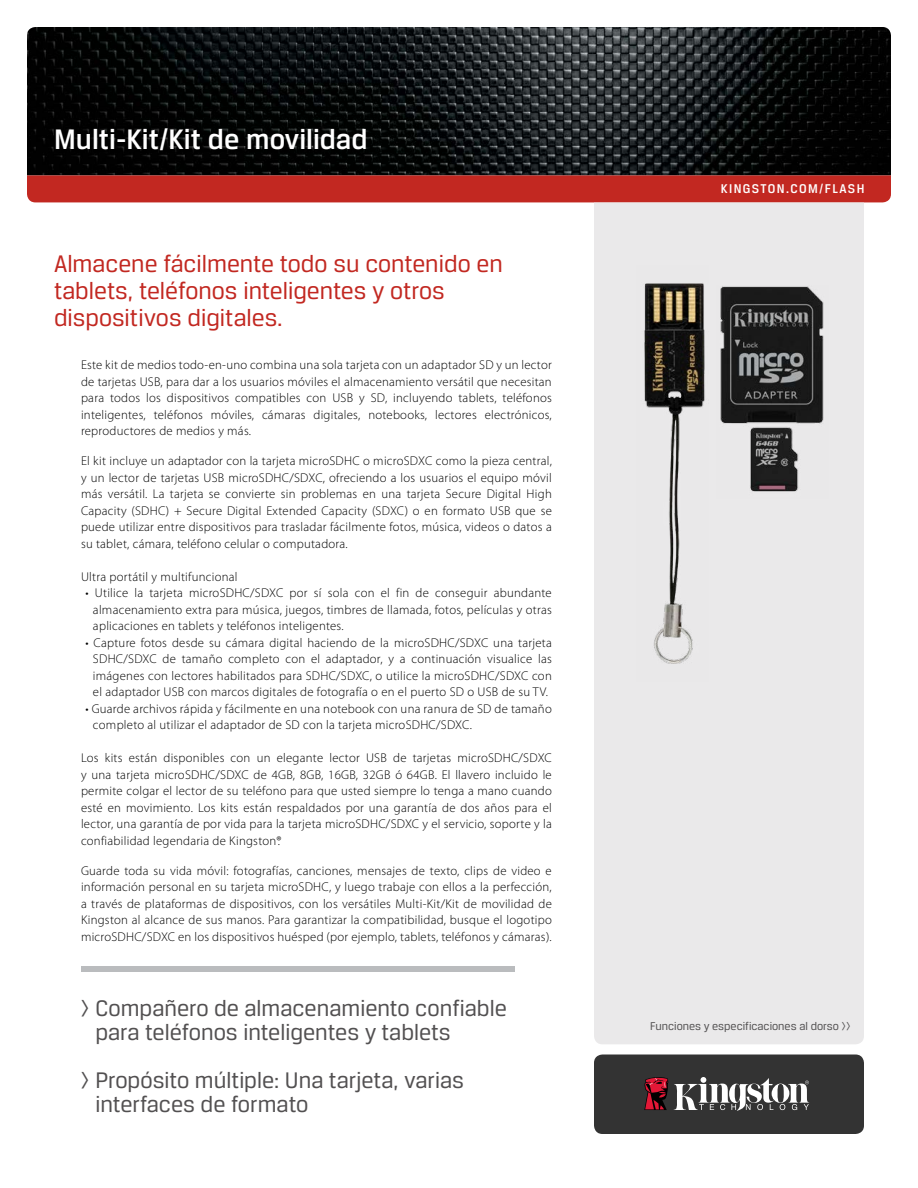
<style>
.page{position:relative;width:918px;height:1188px;background:#fff}
.page>*{position:absolute;margin:0;border:0;box-sizing:border-box;transform-origin:0 0}
.t1{font:500 30px "Breuer Text";color:#fff}
.t2{font:25.5px/27px "Breuer Text";color:#c22821}
.t3{font:24px/24px "Breuer Text";color:#525051}
.t4{font:500 13.5px "Breuer Text";letter-spacing:.1em;color:#fff}
.t5{font:300 12.75px/16.5px "Myriad Pro";letter-spacing:.02em;color:#000;text-align:justify}
.t6{font:12px "Breuer Text";color:#525051}
</style>
<div class="page">
<img style="left:27px;top:27px;width:864px;height:148px">
<div style="left:27px;top:175px;width:864px;height:27px;background:#c22821"></div>
<div style="left:594px;top:202px;width:270px;height:842px;background:#eae9ea"></div>
<div style="left:594px;top:1054px;width:270px;height:80px;background:#333;border-radius:9px"></div>
<svg style="left:674px;top:1077px;width:135px;height:34px"></svg>
<svg style="left:644px;top:1077px;width:24px;height:33px"></svg>
<div style="left:82px;top:966px;width:433px;height:6px;background:#babcbe"></div>
<img style="left:637px;top:266px;width:72px;height:415px">
<img style="left:716px;top:285px;width:112px;height:214px">
<h1 class="t1" style="left:54px;top:122px;width:315px">Multi-Kit/Kit de movilidad</h1>
<h2 class="t2" style="left:54px;top:250px;width:450px">Almacene fácilmente todo su contenido en tablets, teléfonos inteligentes y otros dispositivos digitales.</h2>
<p class="t5" style="left:81px;top:356px;width:472px">Este kit de medios todo-en-uno combina una sola tarjeta con un adaptador SD y un lector de tarjetas USB, para dar a los usuarios móviles el almacenamiento versátil que necesitan para todos los dispositivos compatibles con USB y SD, incluyendo tablets, teléfonos inteligentes, teléfonos móviles, cámaras digitales, notebooks, lectores electrónicos, reproductores de medios y más.</p>
<p class="t5" style="left:81px;top:452px;width:472px">El kit incluye un adaptador con la tarjeta microSDHC o microSDXC como la pieza central, y un lector de tarjetas USB microSDHC/SDXC, ofreciendo a los usuarios el equipo móvil más versátil. La tarjeta se convierte sin problemas en una tarjeta Secure Digital High Capacity (SDHC) + Secure Digital Extended Capacity (SDXC) o en formato USB que se puede utilizar entre dispositivos para trasladar fácilmente fotos, música, videos o datos a su tablet, cámara, teléfono celular o computadora.</p>
<p class="t5" style="left:81px;top:568px;width:158px">Ultra portátil y multifuncional</p>
<p class="t5" style="left:93px;top:584px;width:460px;text-indent:-7px">• Utilice la tarjeta microSDHC/SDXC por sí sola con el fin de conseguir abundante almacenamiento extra para música, juegos, timbres de llamada, fotos, películas y otras aplicaciones en tablets y teléfonos inteligentes.</p>
<p class="t5" style="left:86px;top:634px;width:468px;text-align:center">• Capture fotos desde su cámara digital haciendo de la microSDHC/SDXC una tarjeta SDHC/SDXC de tamaño completo con el adaptador, y a continuación visualice las imágenes con lectores habilitados para SDHC/SDXC, o utilice la microSDHC/SDXC con el adaptador USB con marcos digitales de fotografía o en el puerto SD o USB de su TV.</p>
<p class="t5" style="left:93px;top:700px;width:460px;text-indent:-7px">• Guarde archivos rápida y fácilmente en una notebook con una ranura de SD de tamaño completo al utilizar el adaptador de SD con la tarjeta microSDHC/SDXC.</p>
<p class="t5" style="left:81px;top:749px;width:472px">Los kits están disponibles con un elegante lector USB de tarjetas microSDHC/SDXC y una tarjeta microSDHC/SDXC de 4GB, 8GB, 16GB, 32GB ó 64GB. El llavero incluido le permite colgar el lector de su teléfono para que usted siempre lo tenga a mano cuando esté en movimiento. Los kits están respaldados por una garantía de dos años para el lector, una garantía de por vida para la tarjeta microSDHC/SDXC y el servicio, soporte y la confiabilidad legendaria de Kingston®.</p>
<p class="t5" style="left:81px;top:862px;width:472px">Guarde toda su vida móvil: fotografías, canciones, mensajes de texto, clips de video e información personal en su tarjeta microSDHC, y luego trabaje con ellos a la perfección, a través de plataformas de dispositivos, con los versátiles Multi-Kit/Kit de movilidad de Kingston al alcance de sus manos. Para garantizar la compatibilidad, busque el logotipo microSDHC/SDXC en los dispositivos huésped (por ejemplo, tablets, teléfonos y cámaras).</p>
<h3 class="t3" style="left:95px;top:996px;width:413px;text-indent:-15px">&gt; Compañero de almacenamiento confiable para teléfonos inteligentes y tablets</h3>
<h3 class="t3" style="left:95px;top:1068px;width:370px;text-indent:-15px">&gt; Propósito múltiple: Una tarjeta, varias interfaces de formato</h3>
<p class="t4" style="left:721px;top:181px;width:145px">KINGSTON.COM/FLASH</p>
<p class="t6" style="left:650px;top:1020px;width:202px">Funciones y especificaciones al dorso &gt;&gt;</p>
</div>
